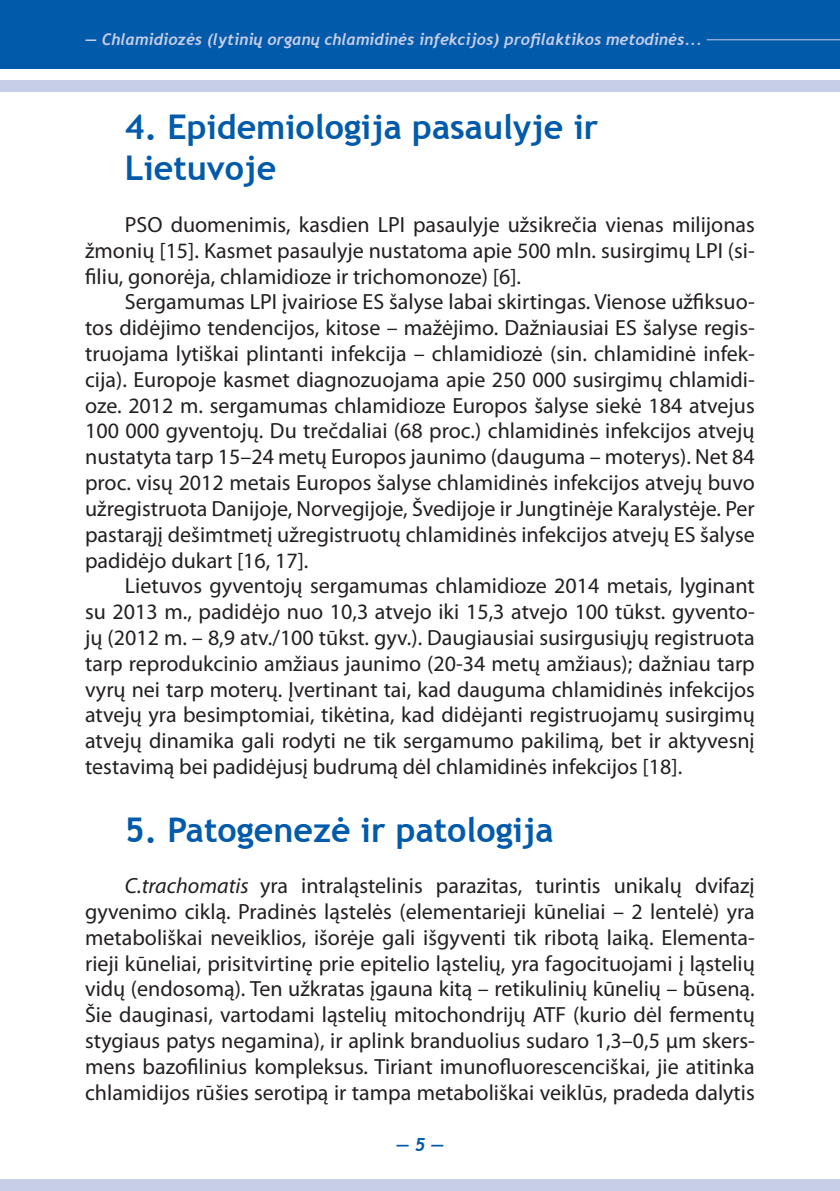
<style>
.page{position:relative;width:840px;height:1191px;background:#fff}
.page>*{position:absolute;margin:0;border:0;box-sizing:border-box;transform-origin:0 0}
.t1{font:700 34px/41.8px "Trebuchet MS";color:#015aaa}
.t2{font:22px/25.8px "Myriad Pro";color:#231f20;text-align:justify}
.t3{font:italic 700 18px "Trebuchet";color:#015aaa}
.t4{font:italic 700 16px "Trebuchet";color:#c7cee8}
.s1{font-style:italic}
</style>
<div class="page">
<div style="left:0;top:0;width:839px;height:69px;background:#015aaa"></div>
<div style="left:0;top:80px;width:839px;height:11px;background:#c7cee8"></div>
<div style="left:0;top:1179px;width:839px;height:12px;background:#c7cee8"></div>
<hr style="left:706px;top:39px;width:133px;height:1px;background:#c7cee8">
<p class="t4" style="left:85px;top:29px;width:618px">— Chlamidiozės (lytinių organų chlamidinės infekcijos) profilaktikos metodinės...</p>
<h1 class="t1" style="left:125px;top:105px;width:475px">4. Epidemiologija pasaulyje ir<br>Lietuvoje</h1>
<p class="t2" style="left:85px;top:211px;width:671px;text-indent:40px">PSO duomenimis, kasdien LPI pasaulyje užsikrečia vienas milijonas žmonių [15]. Kasmet pasaulyje nustatoma apie 500 mln. susirgimų LPI (si&shy;filiu, gonorėja, chlamidioze ir trichomonoze) [6].</p>
<p class="t2" style="left:85px;top:289px;width:671px;text-indent:40px">Sergamumas LPI įvairiose ES šalyse labai skirtingas. Vienose užfiksuo&shy;tos didėjimo tendencijos, kitose – mažėjimo. Dažniausiai ES šalyse regis&shy;truojama lytiškai plintanti infekcija – chlamidiozė (sin. chlamidinė infek&shy;cija). Europoje kasmet diagnozuojama apie 250 000 susirgimų chlamidi&shy;oze. 2012 m. sergamumas chlamidioze Europos šalyse siekė 184 atvejus 100 000 gyventojų. Du trečdaliai (68 proc.) chlamidinės infekcijos atvejų nustatyta tarp 15–24 metų Europos jaunimo (dauguma – moterys). Net 84 proc. visų 2012 metais Europos šalyse chlamidinės infekcijos atvejų buvo užregistruota Danijoje, Norvegijoje, Švedijoje ir Jungtinėje Karalystėje. Per pastarąjį dešimtmetį užregistruotų chlamidinės infekcijos atvejų ES šalyse padidėjo dukart [16, 17].</p>
<p class="t2" style="left:85px;top:573px;width:671px;text-indent:40px">Lietuvos gyventojų sergamumas chlamidioze 2014 metais, lyginant su 2013 m., padidėjo nuo 10,3 atvejo iki 15,3 atvejo 100 tūkst. gyvento&shy;jų (2012 m. – 8,9 atv./100 tūkst. gyv.). Daugiausiai susirgusiųjų registruota tarp reprodukcinio amžiaus jaunimo (20-34 metų amžiaus); dažniau tarp vyrų nei tarp moterų. Įvertinant tai, kad dauguma chlamidinės infekcijos atvejų yra besimptomiai, tikėtina, kad didėjanti registruojamų susirgimų atvejų dinamika gali rodyti ne tik sergamumo pakilimą, bet ir aktyvesnį testavimą bei padidėjusį budrumą dėl chlamidinės infekcijos [18].</p>
<h1 class="t1" style="left:125px;top:808px;width:430px">5. Patogenezė ir patologija</h1>
<p class="t2" style="left:85px;top:872px;width:671px;text-indent:40px"><span class="s1">C.trachomatis</span> yra intraląstelinis parazitas, turintis unikalų dvifazį gyvenimo ciklą. Pradinės ląstelės (elementarieji kūneliai – 2 lentelė) yra metaboliškai neveiklios, išorėje gali išgyventi tik ribotą laiką. Elementa&shy;rieji kūneliai, prisitvirtinę prie epitelio ląstelių, yra fagocituojami į ląstelių vidų (endosomą). Ten užkratas įgauna kitą – retikulinių kūnelių – būseną.<br>Šie dauginasi, vartodami ląstelių mitochondrijų ATF (kurio dėl fermentų stygiaus patys negamina), ir aplink branduolius sudaro 1,3–0,5 μm skers&shy;mens bazofilinius kompleksus. Tiriant imunofluorescenciškai, jie atitinka chlamidijos rūšies serotipą ir tampa metaboliškai veiklūs, pradeda dalytis</p>
<p class="t3" style="left:396px;top:1133px;width:49px">— 5 —</p>
</div>
